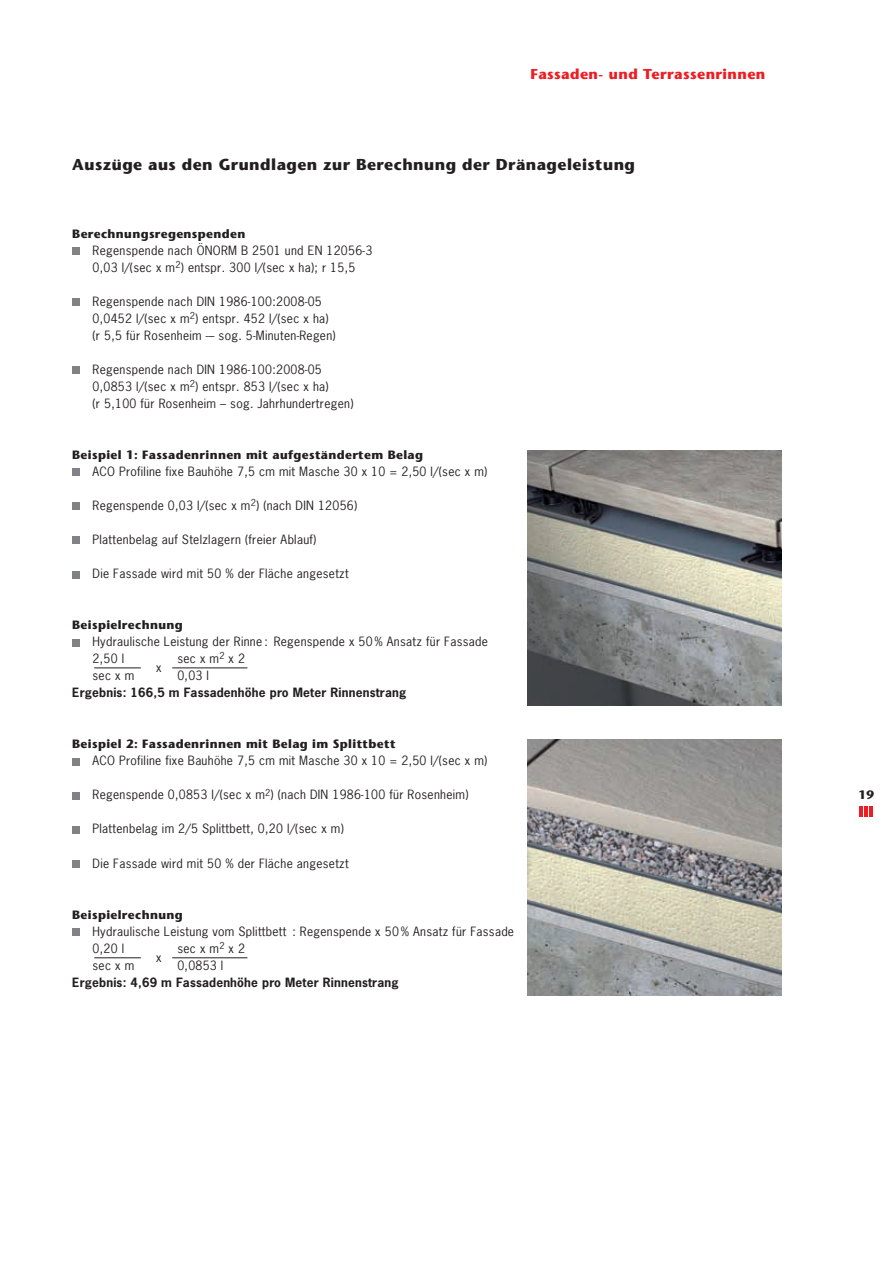
<style>
.page{position:relative;width:893px;height:1263px;background:#fff}
.page>*{position:absolute;margin:0;border:0;box-sizing:border-box;transform-origin:0 0}
.t1{font:700 15.75px "Stone Sans";letter-spacing:.03em;color:#231f20}
.t2{font:700 14.25px "Stone Sans";letter-spacing:.03em;color:#ee1d23}
.t3{font:12px/17px "News Gothic";letter-spacing:.025em;color:#231f20}
.t4{font:700 12px "Stone Sans";letter-spacing:.03em;color:#231f20}
.t5{font:700 12px "News Gothic";letter-spacing:.015em;color:#231f20}
</style>
<div class="page">
<hr style="left:859px;top:806px;width:4px;height:10px;background:#ee1d23">
<hr style="left:864px;top:806px;width:4px;height:10px;background:#ee1d23">
<hr style="left:869px;top:806px;width:4px;height:10px;background:#ee1d23">
<div style="left:72px;top:247px;width:8px;height:8px;background:#808285"></div>
<div style="left:72px;top:298px;width:8px;height:8px;background:#808285"></div>
<div style="left:72px;top:367px;width:8px;height:7px;background:#808285"></div>
<div style="left:72px;top:469px;width:8px;height:7px;background:#808285"></div>
<div style="left:72px;top:503px;width:8px;height:7px;background:#808285"></div>
<div style="left:72px;top:537px;width:8px;height:7px;background:#808285"></div>
<div style="left:72px;top:571px;width:8px;height:7px;background:#808285"></div>
<div style="left:72px;top:639px;width:8px;height:7px;background:#808285"></div>
<div style="left:72px;top:758px;width:8px;height:7px;background:#808285"></div>
<div style="left:72px;top:792px;width:8px;height:7px;background:#808285"></div>
<div style="left:72px;top:826px;width:8px;height:7px;background:#808285"></div>
<div style="left:72px;top:860px;width:8px;height:7px;background:#808285"></div>
<div style="left:72px;top:928px;width:8px;height:7px;background:#808285"></div>
<hr style="left:94px;top:668px;width:47px;height:1px;background:#231f20">
<hr style="left:172px;top:668px;width:75px;height:1px;background:#231f20">
<hr style="left:94px;top:957px;width:47px;height:1px;background:#231f20">
<hr style="left:172px;top:957px;width:75px;height:1px;background:#231f20">
<img style="left:527px;top:451px;width:254px;height:255px">
<img style="left:527px;top:740px;width:254px;height:255px">
<p class="t2" style="left:530px;top:65px;width:236px">Fassaden- und Terrassenrinnen</p>
<h1 class="t1" style="left:72px;top:155px;width:564px">Auszüge aus den Grundlagen zur Berechnung der Dränageleistung</h1>
<p class="t4" style="left:72px;top:227px;width:175px">Berechnungsregenspenden</p>
<p class="t3" style="left:93px;top:242px;width:281px">Regenspende nach ÖNORM B 2501 und EN 12056-3<br>0,03 l/(sec x m<sup>2</sup>) entspr. 300 l/(sec x ha); r 15,5</p>
<p class="t3" style="left:93px;top:293px;width:245px">Regenspende nach DIN 1986-100:2008-05<br>0,0452 l/(sec x m<sup>2</sup>) entspr. 452 l/(sec x ha) (r 5,5 für Rosenheim -– sog. 5-Minuten-Regen)</p>
<p class="t3" style="left:93px;top:361px;width:262px">Regenspende nach DIN 1986-100:2008-05<br>0,0853 l/(sec x m<sup>2</sup>) entspr. 853 l/(sec x ha)<br>(r 5,100 für Rosenheim – sog. Jahrhundertregen)</p>
<p class="t4" style="left:72px;top:448px;width:352px">Beispiel 1: Fassadenrinnen mit aufgeständertem Belag</p>
<p class="t3" style="left:93px;top:463px;width:396px">ACO Profiline fixe Bauhöhe 7,5 cm mit Masche 30 x 10 = 2,50 l/(sec x m)</p>
<p class="t3" style="left:93px;top:497px;width:266px">Regenspende 0,03 l/(sec x m<sup>2</sup>) (nach DIN 12056)</p>
<p class="t3" style="left:93px;top:531px;width:225px">Plattenbelag auf Stelzlagern (freier Ablauf)</p>
<p class="t3" style="left:93px;top:565px;width:258px">Die Fassade wird mit 50 % der Fläche angesetzt</p>
<p class="t4" style="left:72px;top:618px;width:112px">Beispielrechnung</p>
<p class="t3" style="left:93px;top:633px;width:397px">Hydraulische Leistung der Rinne : Regenspende x 50 % Ansatz für Fassade<br>2,50 l</p>
<p class="t3" style="left:156px;top:659px;width:7px">x</p>
<p class="t3" style="left:177px;top:650px;width:69px">sec x m<sup>2</sup> x 2</p>
<p class="t3" style="left:93px;top:667px;width:43px">sec x m</p>
<p class="t3" style="left:177px;top:667px;width:33px">0,03 l</p>
<p class="t5" style="left:72px;top:685px;width:336px">Ergebnis: 166,5 m Fassadenhöhe pro Meter Rinnenstrang</p>
<p class="t4" style="left:72px;top:737px;width:325px">Beispiel 2: Fassadenrinnen mit Belag im Splittbett</p>
<p class="t3" style="left:93px;top:752px;width:396px">ACO Profiline fixe Bauhöhe 7,5 cm mit Masche 30 x 10 = 2,50 l/(sec x m)</p>
<p class="t3" style="left:93px;top:786px;width:377px">Regenspende 0,0853 l/(sec x m<sup>2</sup>) (nach DIN 1986-100 für Rosenheim)</p>
<p class="t3" style="left:93px;top:820px;width:253px">Plattenbelag im 2/5 Splittbett, 0,20 l/(sec x m)</p>
<p class="t3" style="left:93px;top:854px;width:258px">Die Fassade wird mit 50 % der Fläche angesetzt</p>
<p class="t4" style="left:72px;top:907px;width:112px">Beispielrechnung</p>
<p class="t3" style="left:93px;top:922px;width:423px">Hydraulische Leistung vom Splittbett : Regenspende x 50 % Ansatz für Fassade<br>0,20 l</p>
<p class="t3" style="left:156px;top:948px;width:7px">x</p>
<p class="t3" style="left:177px;top:939px;width:69px">sec x m<sup>2</sup> x 2</p>
<p class="t3" style="left:93px;top:956px;width:43px">sec x m</p>
<p class="t3" style="left:177px;top:956px;width:47px">0,0853 l</p>
<p class="t5" style="left:72px;top:974px;width:328px">Ergebnis: 4,69 m Fassadenhöhe pro Meter Rinnenstrang</p>
<p class="t4" style="left:858px;top:788px;width:17px">19</p>
</div>
